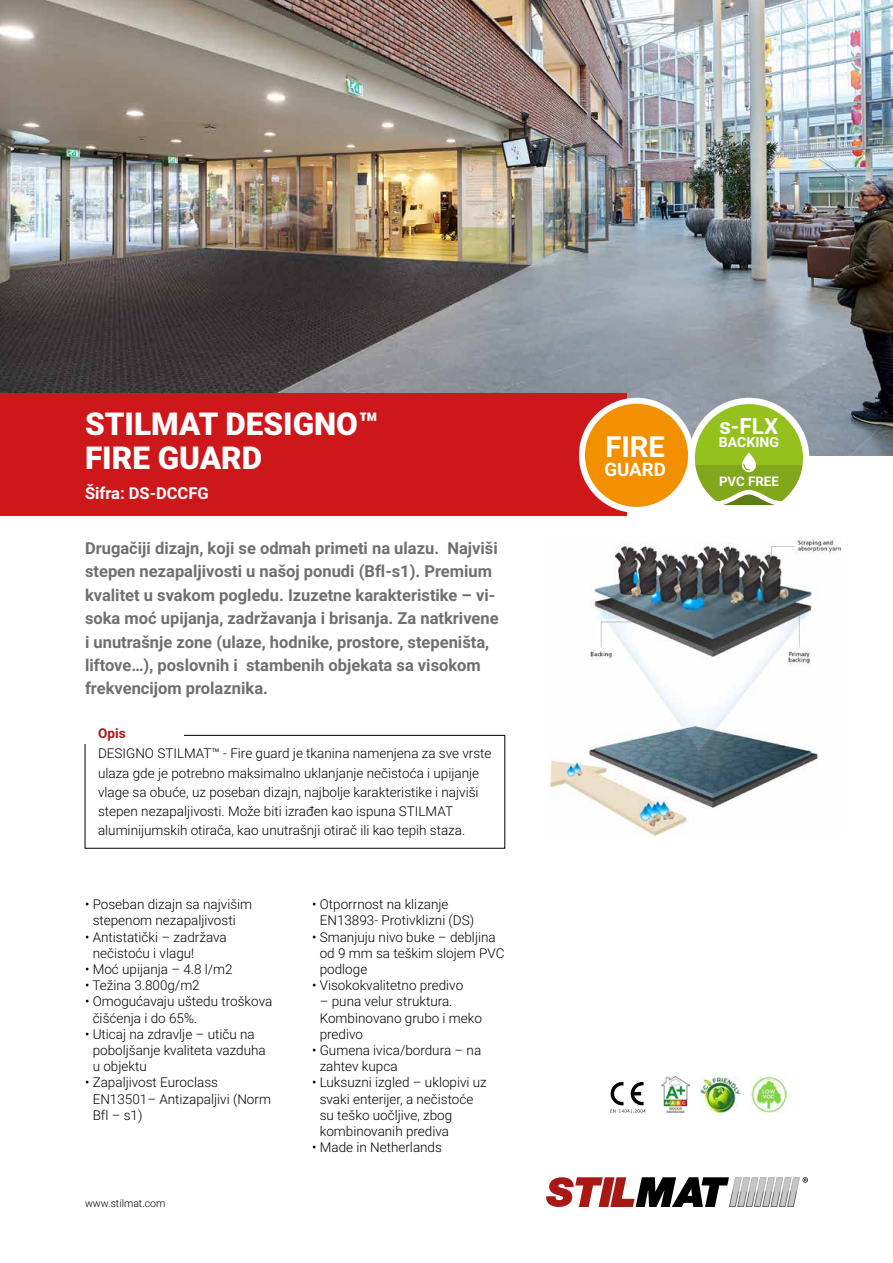
<style>
.page{position:relative;width:893px;height:1263px;background:#fff}
.page>*{position:absolute;margin:0;border:0;box-sizing:border-box;transform-origin:0 0}
.t1{font:900 31.5px/34.8px "Roboto";color:#fff}
.t2{font:700 29.1px "Roboto";color:#fff}
.t3{font:700 22.35px "Roboto";color:#fff}
.t4{font:700 18.6px "Roboto";color:#fff}
.t5{font:700 16.5px/23.4px "Roboto";color:#706f6f}
.t6{font:700 16.5px "Roboto";color:#fff}
.t7{font:700 14.1px "Roboto";color:#fff}
.t8{font:300 13.5px/16.2px "Roboto";color:#000}
.t9{font:700 13.5px "Roboto";color:#aa1917}
.t10{font:700 13.2px "Roboto";color:#fff}
.t11{font:300 10.5px "Roboto";color:#000}
</style>
<div class="page">
<svg style="left:546px;top:1177px;width:262px;height:30px"></svg>
<img style="left:0;top:0;width:893px;height:455px">
<div style="left:85px;top:735px;width:420px;height:113px;border:1px solid #000"></div>
<img style="left:548px;top:537px;width:293px;height:300px">
<div style="left:0;top:394px;width:626px;height:122px;background:#cd171a"></div>
<svg style="left:689px;top:398px;width:120px;height:108px"></svg>
<div style="left:582px;top:401px;width:109px;height:109px;background:#f39000;border-radius:50%"></div>
<div style="left:579px;top:398px;width:115px;height:115px;border:6px solid #fff;border-radius:50%"></div>
<svg style="left:610px;top:1082px;width:36px;height:31px"></svg>
<img style="left:661px;top:1077px;width:28px;height:36px">
<img style="left:701px;top:1077px;width:39px;height:36px">
<img style="left:751px;top:1077px;width:36px;height:36px">
<div style="left:83px;top:728px;width:101px;height:15px;background:#fff"></div>
<h1 class="t1" style="left:85px;top:405px;width:294px">STILMAT DESIGNO™<br>FIRE GUARD</h1>
<p class="t6" style="left:85px;top:481px;width:125px">Šifra: DS-DCCFG</p>
<p class="t5" style="left:85px;top:536px;width:415px">Drugačiji dizajn, koji se odmah primeti na ulazu. Najviši stepen nezapaljivosti u našoj ponudi (Bfl-s1). Premium kvalitet u svakom pogledu. Izuzetne karakteristike – vi&shy;soka moć upijanja, zadržavanja i brisanja. Za natkrivene i unutrašnje zone (ulaze, hodnike, prostore, stepeništa, liftove…), poslovnih i stambenih objekata sa visokom frekvencijom prolaznika.</p>
<p class="t9" style="left:98px;top:724px;width:29px">Opis</p>
<p class="t8" style="left:98px;top:743px;width:395px;line-height:19.2px">DESIGNO STILMAT™ - Fire guard je tkanina namenjena za sve vrste ulaza gde je potrebno maksimalno uklanjanje nečistoća i upijanje vlage sa obuće, uz poseban dizajn, najbolje karakteristike i najviši stepen nezapaljivosti. Može biti izrađen kao ispuna STILMAT aluminijumskih otirača, kao unutrašnji otirač ili kao tepih staza.</p>
<p class="t8" style="left:93px;top:896px;width:161px;text-indent:-8px">• Poseban dizajn sa najvišim stepenom nezapaljivosti</p>
<p class="t8" style="left:93px;top:928px;width:136px;text-indent:-8px">• Antistatički – zadržava nečistoću i vlagu!</p>
<p class="t8" style="left:85px;top:960px;width:149px">• Moć upijanja – 4.8 l/m2</p>
<p class="t8" style="left:85px;top:977px;width:116px">• Težina 3.800g/m2</p>
<p class="t8" style="left:93px;top:993px;width:181px;text-indent:-8px">• Omogućavaju uštedu troškova čišćenja i do 65%.</p>
<p class="t8" style="left:93px;top:1025px;width:175px;text-indent:-8px">• Uticaj na zdravlje – utiču na poboljšanje kvaliteta vazduha u objektu</p>
<p class="t8" style="left:93px;top:1074px;width:180px;text-indent:-8px">• Zapaljivost Euroclass<br>EN13501– Antizapaljivi (Norm<br>Bfl – s1)</p>
<p class="t11" style="left:85px;top:1196px;width:82px">www.stilmat.com</p>
<p class="t8" style="left:320px;top:896px;width:156px;text-indent:-8px">• Otporrnost na klizanje<br>EN13893- Protivklizni (DS)</p>
<p class="t8" style="left:320px;top:928px;width:186px;text-indent:-8px">• Smanjuju nivo buke – debljina od 9 mm sa teškim slojem PVC podloge</p>
<p class="t8" style="left:312px;top:977px;width:153px">• Visokokvalitetno predivo</p>
<p class="t8" style="left:320px;top:993px;width:164px">– puna velur struktura.<br>Kombinovano grubo i meko predivo</p>
<p class="t8" style="left:320px;top:1041px;width:163px;text-indent:-8px">• Gumena ivica/bordura – na zahtev kupca</p>
<p class="t8" style="left:320px;top:1074px;width:169px;text-indent:-8px">• Luksuzni izgled – uklopivi uz svaki enterijer, a nečistoće su teško uočljive, zbog kombinovanih prediva</p>
<p class="t8" style="left:312px;top:1139px;width:131px">• Made in Netherlands</p>
<h2 class="t2" style="left:605px;top:426px;width:61px">FIRE</h2>
<h3 class="t4" style="left:604px;top:456px;width:63px">GUARD</h3>
<h3 class="t3" style="left:719px;top:410px;width:60px">s-FLX</h3>
<p class="t7" style="left:719px;top:433px;width:62px">BACKING</p>
<p class="t10" style="left:719px;top:472px;width:61px">PVC FREE</p>
</div>
